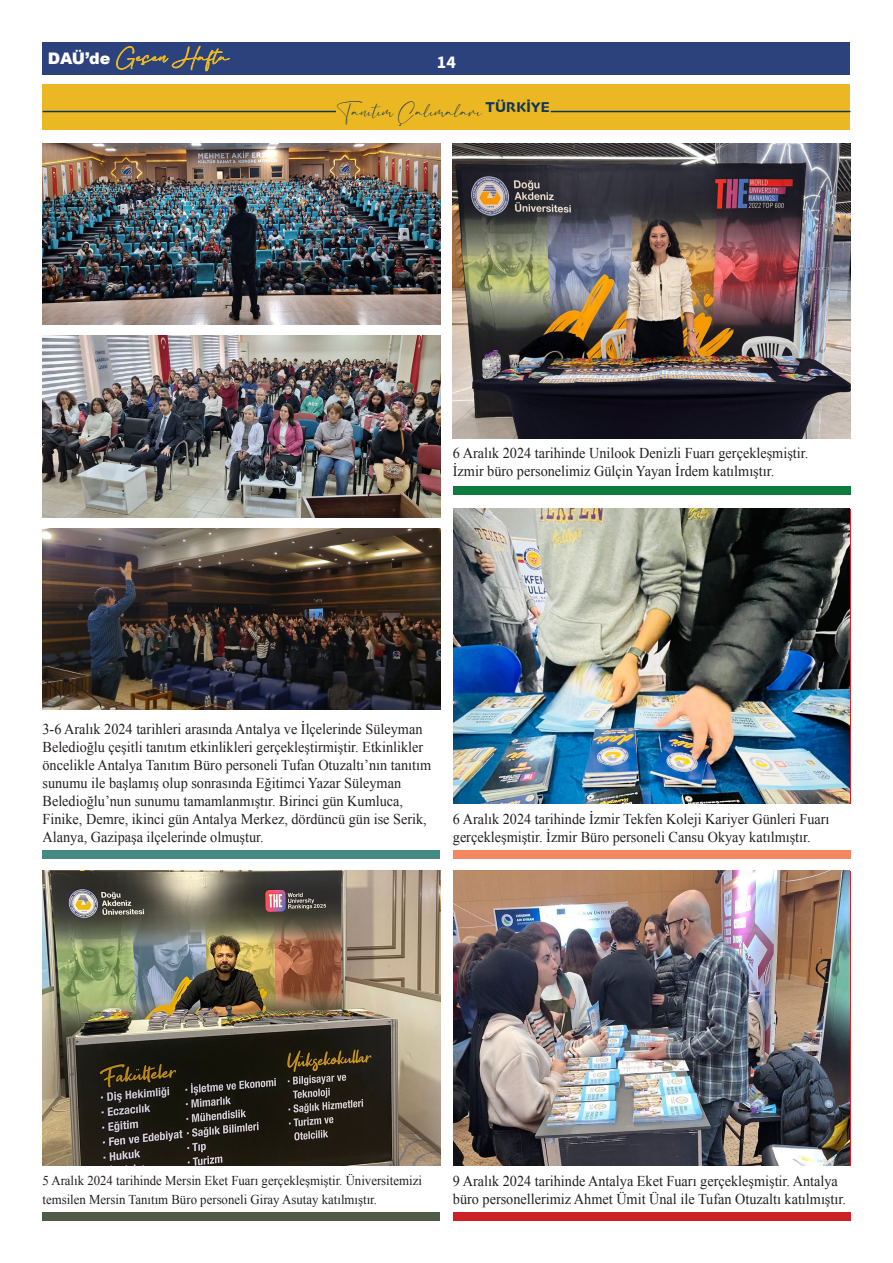
<style>
.page{position:relative;width:893px;height:1263px;background:#fff}
.page>*{position:absolute;margin:0;border:0;box-sizing:border-box;transform-origin:0 0}
.t1{font:18.6px "Bacalisties";color:#ebb824;scale:1.1 1}
.t2{font:18px "Bacalisties";color:#113757}
.t3{font:700 18px "Source Sans 3";color:#fff}
.t4{font:15px/18px "Times New Roman EMU";color:#231f20;scale:.95 1}
.t5{font:15px "Skia";color:#113757}
.t6{font:13.5px/19px "Times New Roman EMU";color:#231f20;scale:.95 1}
</style>
<div class="page">
<div style="left:43px;top:43px;width:807px;height:32px;background:#2b427d"></div>
<div style="left:43px;top:84px;width:807px;height:46px;background:#ebb824"></div>
<hr style="left:551px;top:111px;width:299px;height:1px;background:#113757">
<hr style="left:43px;top:111px;width:293px;height:1px;background:#113757">
<img style="left:453px;top:143px;width:397px;height:295px">
<img style="left:454px;top:509px;width:396px;height:294px">
<img style="left:43px;top:870px;width:397px;height:295px">
<img style="left:454px;top:870px;width:396px;height:295px">
<img style="left:43px;top:143px;width:397px;height:181px">
<img style="left:43px;top:336px;width:397px;height:181px">
<img style="left:43px;top:528px;width:397px;height:182px">
<div style="left:453px;top:486px;width:397px;height:8px;background:#0d7c3e"></div>
<div style="left:43px;top:1212px;width:397px;height:8px;background:#4f5b47"></div>
<div style="left:453px;top:1212px;width:397px;height:8px;background:#cd2027"></div>
<div style="left:43px;top:850px;width:397px;height:9px;background:#448a82"></div>
<div style="left:453px;top:850px;width:397px;height:9px;background:#f58763"></div>
<p class="t1" style="left:48px;top:41px;width:167px"><sub>DAÜ’de</sub> Geçen Hafta</p>
<p class="t3" style="left:437px;top:50px;width:21px">14</p>
<p class="t2" style="left:337px;top:96px;width:146px">Tanıtım Çalışmaları</p>
<p class="t5" style="left:486px;top:98px;width:66px">TÜRKİYE</p>
<p class="t4" style="left:453px;top:444px;width:376px">6 Aralık 2024 tarihinde Unilook Denizli Fuarı gerçekleşmiştir.</p>
<p class="t4" style="left:453px;top:462px;width:340px">İzmir büro personelimiz Gülçin Yayan İrdem katılmıştır.</p>
<p class="t4" style="left:43px;top:719px;width:411px">3-6 Aralık 2024 tarihleri arasında Antalya ve İlçelerinde Süleyman Beledioğlu çeşitli tanıtım etkinlikleri gerçekleştirmiştir. Etkinlikler öncelikle Antalya Tanıtım Büro personeli Tufan Otuzaltı’nın tanıtım sunumu ile başlamış olup sonrasında Eğitimci Yazar Süleyman Beledioğlu’nun sunumu tamamlanmıştır. Birinci gün Kumluca, Finike, Demre, ikinci gün Antalya Merkez, dördüncü gün ise Serik, Alanya, Gazipaşa ilçelerinde olmuştur.</p>
<p class="t4" style="left:453px;top:809px;width:398px">6 Aralık 2024 tarihinde İzmir Tekfen Koleji Kariyer Günleri Fuarı gerçekleşmiştir. İzmir Büro personeli Cansu Okyay katılmıştır.</p>
<p class="t6" style="left:43px;top:1170px;width:401px">5 Aralık 2024 tarihinde Mersin Eket Fuarı gerçekleşmiştir. Üniversitemizi temsilen Mersin Tanıtım Büro personeli Giray Asutay katılmıştır.</p>
<p class="t4" style="left:453px;top:1171px;width:415px">9 Aralık 2024 tarihinde Antalya Eket Fuarı gerçekleşmiştir. Antalya büro personellerimiz Ahmet Ümit Ünal ile Tufan Otuzaltı katılmıştır.</p>
</div>
